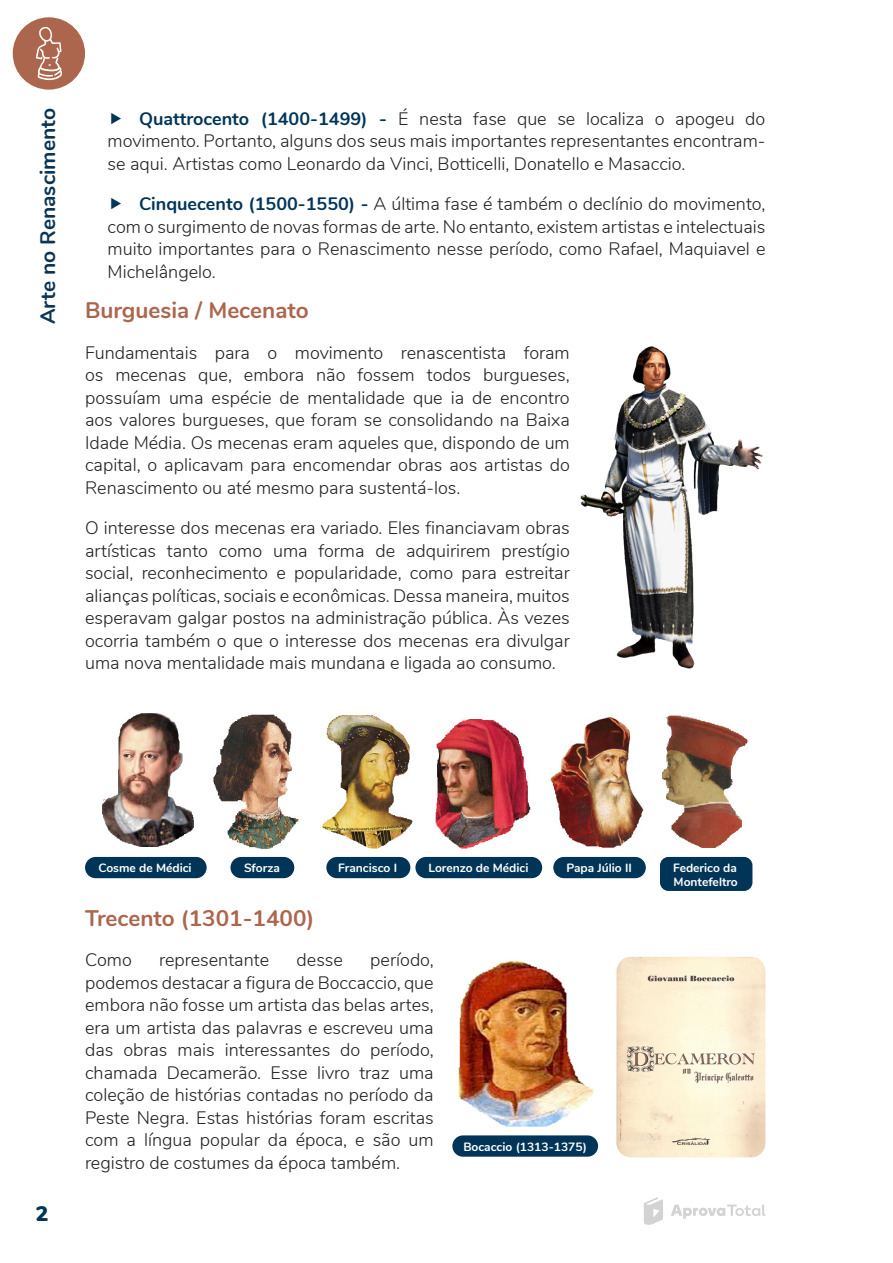
<style>
.page{position:relative;width:893px;height:1263px;background:#fff}
.page>*{position:absolute;margin:0;border:0;box-sizing:border-box;transform-origin:0 0}
.TÍTULO_PEQUENO_2{font:700 22.5px "Nunito";color:#ac664e}
.t1{font:700 21px "Nunito";color:#093556}
.t2{font:900 21px "Nunito";color:#003558}
.TEXTO{font:300 18px/22.5px "Nunito";color:#231f20;text-align:justify}
.LEGENDA_IMG{font:700 12px/14.4px "Nunito";color:#fff}
.s1{font-weight:700;color:#003558}
</style>
<div class="page">
<div style="left:13px;top:17px;width:72px;height:73px;background:#ac664e;border-radius:50%"></div>
<svg style="left:671px;top:1204px;width:94px;height:15px"></svg>
<svg style="left:644px;top:1197px;width:19px;height:28px"></svg>
<svg style="left:36px;top:27px;width:26px;height:54px"></svg>
<img style="left:102px;top:713px;width:92px;height:134px">
<img style="left:213px;top:714px;width:86px;height:135px">
<img style="left:322px;top:715px;width:91px;height:133px">
<img style="left:435px;top:719px;width:96px;height:130px">
<img style="left:550px;top:717px;width:94px;height:131px">
<img style="left:663px;top:715px;width:85px;height:133px">
<div style="left:230px;top:857px;width:64px;height:21px;background:#003558;border-radius:11px"></div>
<img style="left:580px;top:346px;width:183px;height:323px">
<div style="left:326px;top:857px;width:84px;height:21px;background:#003558;border-radius:11px"></div>
<div style="left:85px;top:857px;width:122px;height:21px;background:#003558;border-radius:11px"></div>
<div style="left:553px;top:857px;width:93px;height:21px;background:#003558;border-radius:11px"></div>
<div style="left:660px;top:857px;width:92px;height:34px;background:#003558;border-radius:9px"></div>
<div style="left:415px;top:857px;width:127px;height:21px;background:#003558;border-radius:11px"></div>
<img style="left:617px;top:957px;width:148px;height:200px">
<img style="left:458px;top:960px;width:136px;height:167px">
<div style="left:452px;top:1135px;width:146px;height:22px;background:#003558;border-radius:11px"></div>
<p class="t1" style="left:32px;top:324px;width:217px;rotate:-90deg">Arte no Renascimento</p>
<p class="TEXTO" style="left:108px;top:106px;width:659px;text-indent:32px"><span class="s1">Quattrocento (1400-1499) -</span> É nesta fase que se localiza o apogeu do movimento. Portanto, alguns dos seus mais importantes representantes encontram&shy;se aqui. Artistas como Leonardo da Vinci, Botticelli, Donatello e Masaccio.</p>
<p class="TEXTO" style="left:108px;top:192px;width:659px;text-indent:32px"><span class="s1">Cinquecento (1500-1550) -</span> A última fase é também o declínio do movimento, com o surgimento de novas formas de arte. No entanto, existem artistas e intelectuais muito importantes para o Renascimento nesse período, como Rafael, Maquiavel e Michelângelo.</p>
<p class="TÍTULO_PEQUENO_2" style="left:85px;top:294px;width:225px">Burguesia / Mecenato</p>
<p class="TEXTO" style="left:85px;top:340px;width:486px">Fundamentais para o movimento renascentista foram os mecenas que, embora não fossem todos burgueses, possuíam uma espécie de mentalidade que ia de encontro aos valores burgueses, que foram se consolidando na Baixa Idade Média. Os mecenas eram aqueles que, dispondo de um capital, o aplicavam para encomendar obras aos artistas do Renascimento ou até mesmo para sustentá-los.</p>
<p class="TEXTO" style="left:85px;top:516px;width:486px">O interesse dos mecenas era variado. Eles financiavam obras artísticas tanto como uma forma de adquirirem prestígio social, reconhecimento e popularidade, como para estreitar alianças políticas, sociais e econômicas. Dessa maneira, muitos esperavam galgar postos na administração pública. Às vezes ocorria também o que o interesse dos mecenas era divulgar uma nova mentalidade mais mundana e ligada ao consumo.</p>
<p class="LEGENDA_IMG" style="left:98px;top:860px;width:95px">Cosme de Médici</p>
<p class="LEGENDA_IMG" style="left:244px;top:860px;width:37px">Sforza</p>
<p class="LEGENDA_IMG" style="left:338px;top:860px;width:60px">Francisco I</p>
<p class="LEGENDA_IMG" style="left:566px;top:860px;width:67px">Papa Júlio II</p>
<p class="LEGENDA_IMG" style="left:673px;top:860px;width:66px">Federico da<br>Montefeltro</p>
<p class="LEGENDA_IMG" style="left:428px;top:860px;width:101px">Lorenzo de Médici</p>
<p class="t2" style="left:36px;top:1198px;width:14px">2</p>
<p class="TÍTULO_PEQUENO_2" style="left:85px;top:901px;width:231px">Trecento (1301-1400)</p>
<p class="TEXTO" style="left:85px;top:948px;width:48px">Como</p>
<p class="TEXTO" style="left:159px;top:948px;width:112px">representante</p>
<p class="TEXTO" style="left:297px;top:948px;width:48px">desse</p>
<p class="TEXTO" style="left:85px;top:948px;width:350px;text-indent:285px">período, podemos destacar a figura de Boccaccio, que embora não fosse um artista das belas artes, era um artista das palavras e escreveu uma das obras mais interessantes do período, chamada Decamerão. Esse livro traz uma coleção de histórias contadas no período da Peste Negra. Estas histórias foram escritas com a língua popular da época, e são um registro de costumes da época também.</p>
<p class="LEGENDA_IMG" style="left:463px;top:1138px;width:125px">Bocaccio (1313-1375)</p>
</div>
